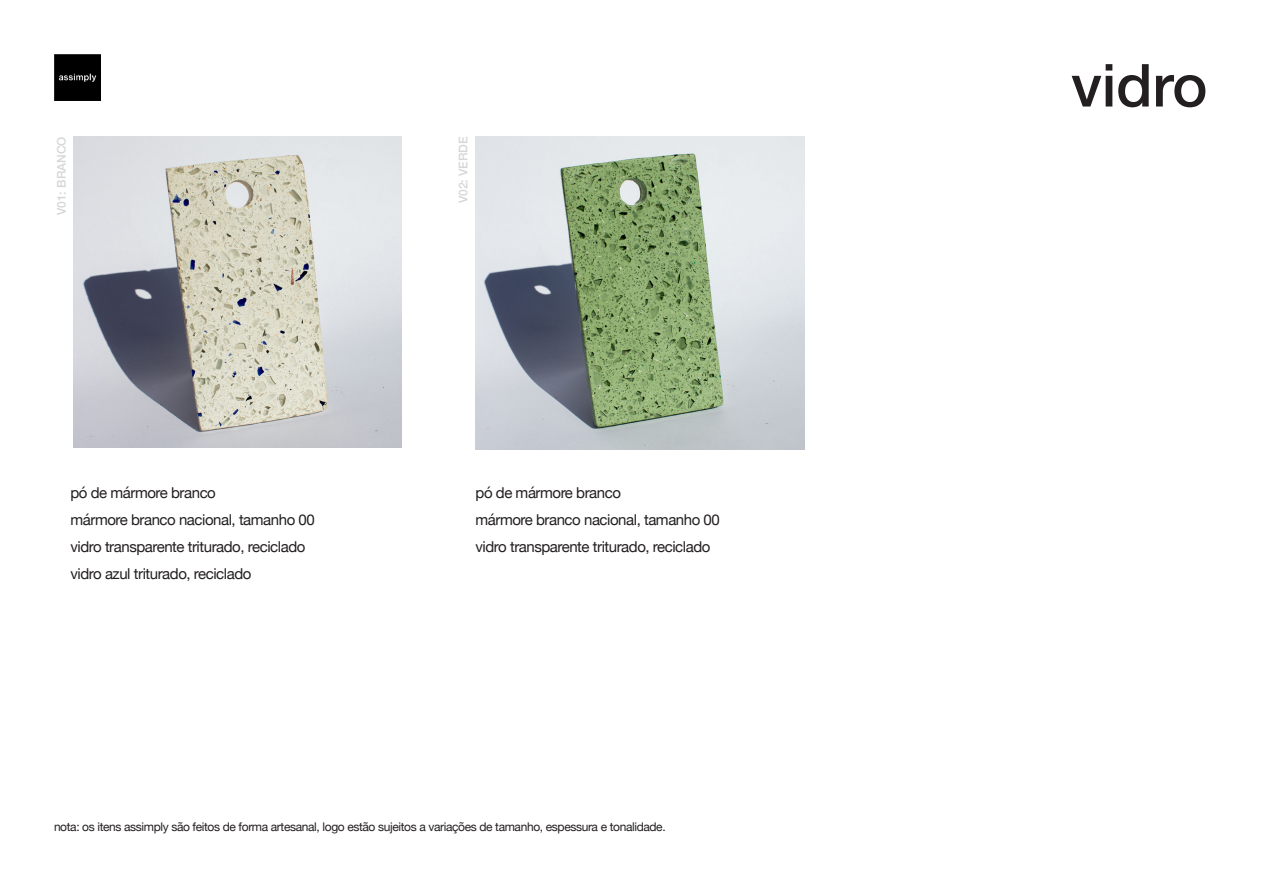
<style>
.page{position:relative;width:1263px;height:893px;background:#fff}
.page>*{position:absolute;margin:0;border:0;box-sizing:border-box;transform-origin:0 0}
.t1{font:500 59.4px "Helvetica Neue";color:#231f20}
.t2{font:15px "Helvetica Neue";letter-spacing:-.03em;color:#231f20}
.t3{font:12px "Helvetica Neue";letter-spacing:-.03em;color:#231f20}
.t4{font:500 12px "Helvetica Neue";color:#d5d7d6}
</style>
<div class="page">
<img style="left:54px;top:54px;width:46px;height:47px">
<img style="left:74px;top:137px;width:328px;height:310px">
<img style="left:475px;top:137px;width:330px;height:312px">
<p class="t4" style="left:52px;top:215px;width:80px;rotate:-90deg">V01: BRANCO</p>
<p class="t4" style="left:454px;top:203px;width:68px;rotate:-90deg">V02: VERDE</p>
<p class="t2" style="left:70px;top:482px;width:147px">pó de mármore branco</p>
<p class="t2" style="left:70px;top:509px;width:246px">mármore branco nacional, tamanho 00</p>
<p class="t2" style="left:70px;top:536px;width:236px">vidro transparente triturado, reciclado</p>
<p class="t2" style="left:70px;top:563px;width:182px">vidro azul triturado, reciclado</p>
<p class="t2" style="left:476px;top:482px;width:147px">pó de mármore branco</p>
<p class="t2" style="left:476px;top:509px;width:246px">mármore branco nacional, tamanho 00</p>
<p class="t2" style="left:476px;top:536px;width:236px">vidro transparente triturado, reciclado</p>
<p class="t3" style="left:54px;top:818px;width:613px">nota: os itens assimply são feitos de forma artesanal, logo estão sujeitos a variações de tamanho, espessura e tonalidade.</p>
<p class="t1" style="left:1071px;top:38px;width:138px">vidro</p>
</div>
